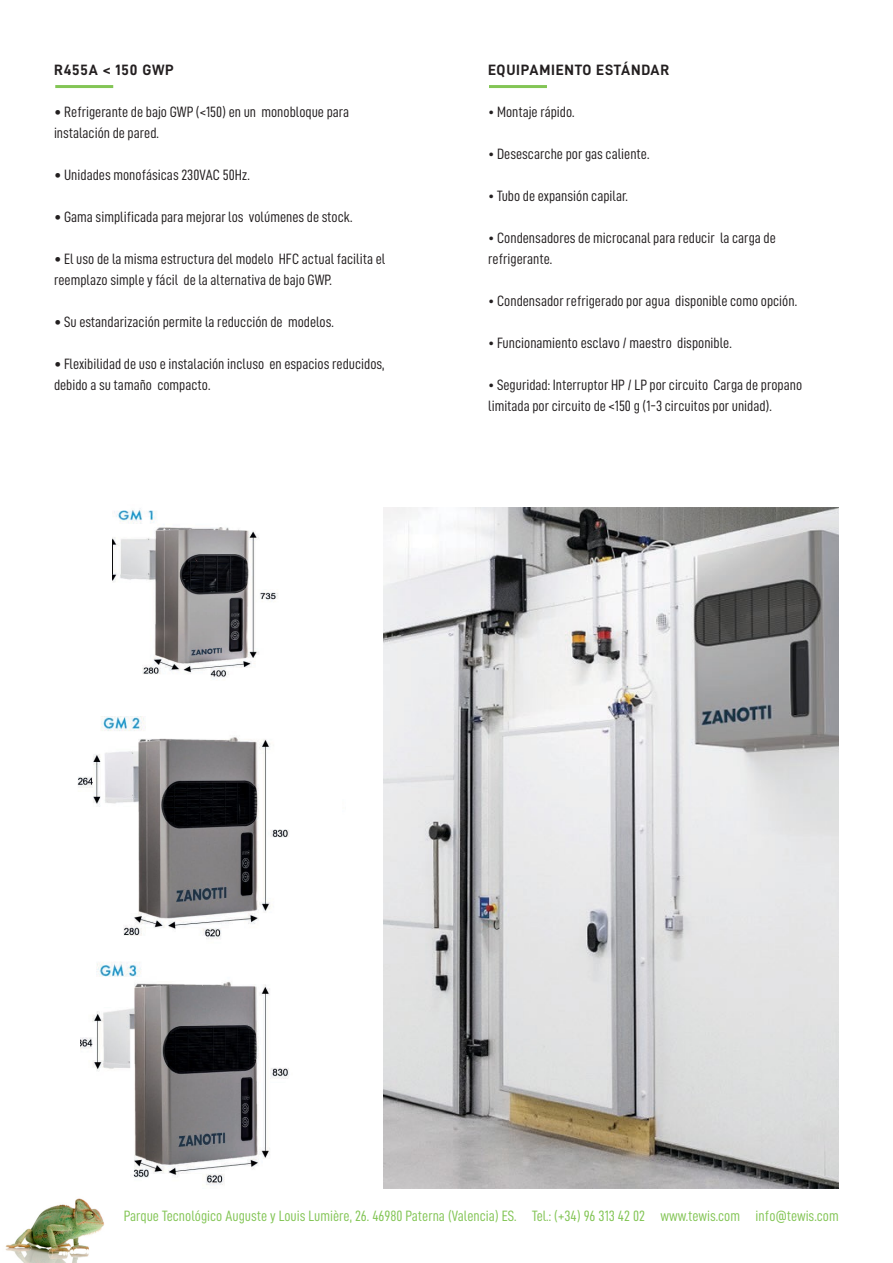
<style>
.page{position:relative;width:893px;height:1263px;background:#fff}
.page>*{position:absolute;margin:0;border:0;box-sizing:border-box;transform-origin:0 0}
.t1{font:15px/21px "D DIN Condensed";color:#231f20}
.t2{font:15px "D DIN Condensed";color:#83c555}
.t3{font:15px "D DIN Bold";letter-spacing:.05em;color:#231f20}
.s1{font-family:"Calibri"}
</style>
<div class="page">
<img style="left:5px;top:1198px;width:99px;height:64px">
<img style="left:81px;top:962px;width:208px;height:223px">
<img style="left:77px;top:716px;width:212px;height:223px">
<img style="left:113px;top:508px;width:165px;height:169px">
<img style="left:384px;top:507px;width:455px;height:681px">
<hr style="left:55px;top:85px;width:58px;height:3px;background:#83c555">
<hr style="left:489px;top:85px;width:58px;height:3px;background:#83c555">
<p class="t3" style="left:54px;top:62px;width:121px">R455A &lt; 150 GWP</p>
<p class="t3" style="left:488px;top:62px;width:183px">EQUIPAMIENTO ESTÁNDAR</p>
<p class="t1" style="left:54px;top:101px;width:297px"><span class="s1">•</span> Refrigerante de bajo GWP (&lt;150) en un monobloque para instalación de pared.</p>
<p class="t1" style="left:54px;top:164px;width:197px"><span class="s1">•</span> Unidades monofásicas 230VAC 50Hz.</p>
<p class="t1" style="left:54px;top:206px;width:300px"><span class="s1">•</span> Gama simplificada para mejorar los volúmenes de stock.</p>
<p class="t1" style="left:54px;top:248px;width:333px"><span class="s1">•</span> El uso de la misma estructura del modelo HFC actual facilita el reemplazo simple y fácil de la alternativa de bajo GWP.</p>
<p class="t1" style="left:54px;top:311px;width:281px"><span class="s1">•</span> Su estandarización permite la reducción de modelos.</p>
<p class="t1" style="left:54px;top:353px;width:332px"><span class="s1">•</span> Flexibilidad de uso e instalación incluso en espacios reducidos, debido a su tamaño compacto.</p>
<p class="t1" style="left:488px;top:101px;width:88px">• Montaje rápido.</p>
<p class="t1" style="left:488px;top:143px;width:163px">• Desescarche por gas caliente.</p>
<p class="t1" style="left:488px;top:185px;width:141px">• Tubo de expansión capilar.</p>
<p class="t1" style="left:488px;top:227px;width:289px">• Condensadores de microcanal para reducir la carga de refrigerante.</p>
<p class="t1" style="left:488px;top:290px;width:310px">• Condensador refrigerado por agua disponible como opción.</p>
<p class="t1" style="left:488px;top:332px;width:245px">• Funcionamiento esclavo / maestro disponible.</p>
<p class="t1" style="left:488px;top:374px;width:316px">• Seguridad: Interruptor HP / LP por circuito Carga de propano limitada por circuito de &lt;150 g (1-3 circuitos por unidad).</p>
<p class="t2" style="left:124px;top:1208px;width:716px">Parque Tecnológico Auguste y Louis Lumière, 26. 46980 Paterna (Valencia) ES. Tel.: (+34) 96 313 42 02 www.tewis.com info@tewis.com</p>
</div>
